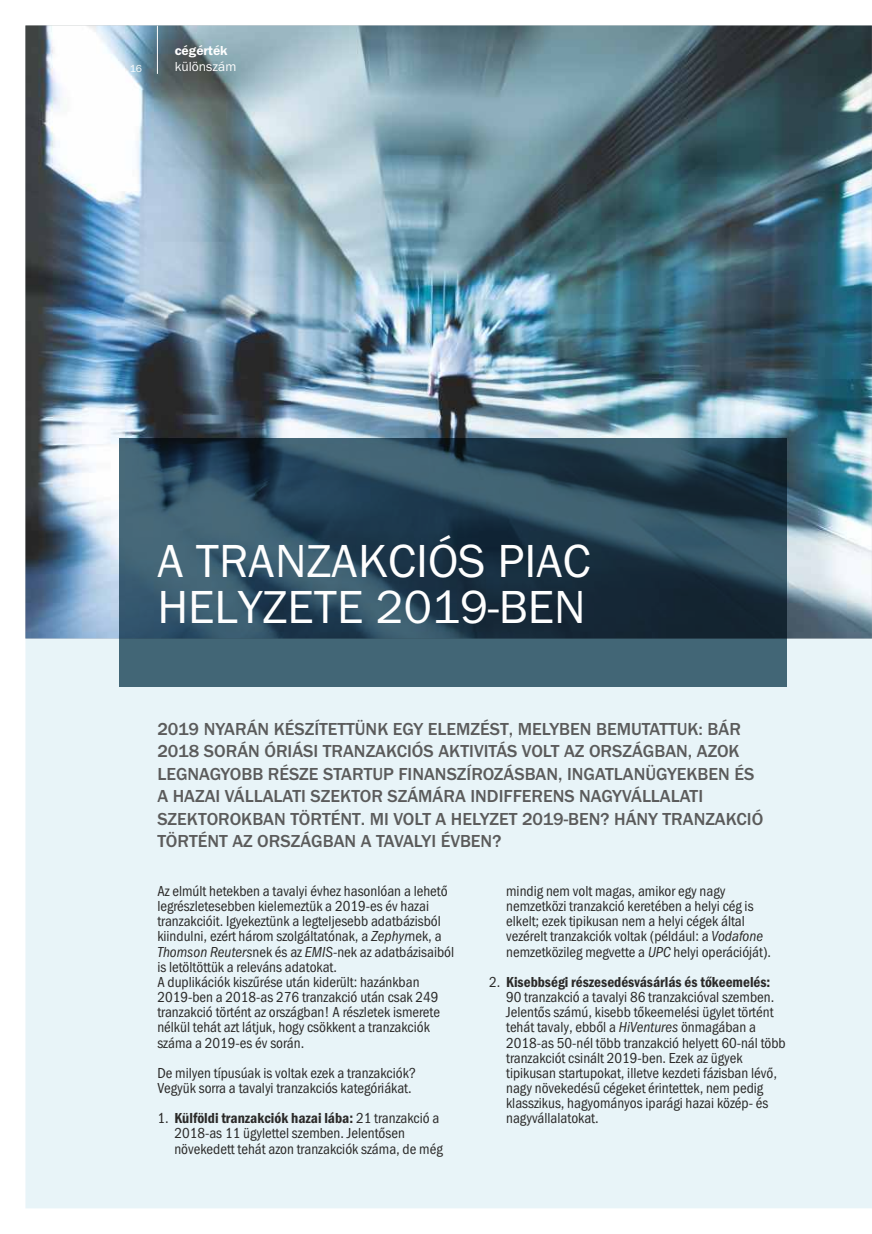
<style>
.page{position:relative;width:872px;height:1234px;background:#fff}
.page>*{position:absolute;margin:0;border:0;box-sizing:border-box;transform-origin:0 0}
.t1{font:48px/46.5px "Franklin Got Itc TEE Book";color:#fefefe}
.t2{font:500 18px/22.5px "Franklin Got Itc TEE";color:#5b5b5b}
.t3{font:15px/15.1px "Franklin Got Itc TEE Book Condensed";color:#2b2a29}
.t4{font:15px "Franklin Gothic Itc TEE Demi Condensed";color:#2b2a29}
.t5{font:13.5px "Franklin Got Itc TEE Book";color:#fefefe}
.t6{font:13.5px "Franklin Got Itc TEE Demi";color:#fefefe}
.t7{font:10.5px "Franklin Got Itc TEE Book";color:#fefefe}
.s1{font-style:italic}
.s2{font-family:"Franklin Got Itc TEE Book Condensed"}
</style>
<div class="page">
<div style="left:25px;top:25px;width:847px;height:1183px;background:#e8f4f8"></div>
<img style="left:25px;top:25px;width:847px;height:613px">
<svg style="left:120px;top:438px;width:667px;height:248px;background:#2d4a5b"></svg>
<hr style="left:157px;top:26px;width:1px;height:48px;background:#fefefe">
<p class="t7" style="left:130px;top:65px;width:14px">16</p>
<p class="t6" style="left:175px;top:46px;width:54px">cégérték</p>
<p class="t5" style="left:175px;top:62px;width:63px">különszám</p>
<h1 class="t1" style="left:157px;top:542px;width:435px">A TRANZAKCIÓS PIAC<br>HELYZETE 2019-BEN</h1>
<p class="t2" style="left:157px;top:718px;width:607px">2019 NYARÁN KÉSZÍTETTÜNK EGY ELEMZÉST, MELYBEN BEMUTATTUK: BÁR 2018 SORÁN ÓRIÁSI TRANZAKCIÓS AKTIVITÁS VOLT AZ ORSZÁGBAN, AZOK LEGNAGYOBB RÉSZE STARTUP FINANSZÍROZÁSBAN, INGATLANÜGYEKBEN ÉS A HAZAI VÁLLALATI SZEKTOR SZÁMÁRA INDIFFERENS NAGYVÁLLALATI SZEKTOROKBAN TÖRTÉNT. MI VOLT A HELYZET 2019-BEN? HÁNY TRANZAKCIÓ TÖRTÉNT AZ ORSZÁGBAN A TAVALYI ÉVBEN?</p>
<p class="t3" style="left:157px;top:884px;width:298px">Az elmúlt hetekben a tavalyi évhez hasonlóan a lehető legrészletesebben kielemeztük a 2019-es év hazai tranzakcióit. Igyekeztünk a legteljesebb adatbázisból kiindulni, ezért három szolgáltatónak, a <span class="s1">Zephyr</span>nek, a <span class="s1">Thomson Reuters</span>nek és az <span class="s1">EMIS</span>-nek az adatbázisaiból is letöltöttük a releváns adatokat.</p>
<p class="t3" style="left:506px;top:884px;width:266px">mindig nem volt magas, amikor egy nagy nemzetközi tranzakció keretében a helyi cég is elkelt; ezek tipikusan nem a helyi cégek által vezérelt tranzakciók voltak (például: a <span class="s1">Vodafone </span>nemzetközileg megvette a <span class="s1">UPC</span> helyi operációját).</p>
<p class="t4" style="left:489px;top:976px;width:283px"><span class="s2">2.</span> Kisebbségi részesedésvásárlás és tőkeemelés:</p>
<p class="t3" style="left:506px;top:990px;width:281px">90 tranzakció a tavalyi 86 tranzakcióval szemben.<br>Jelentős számú, kisebb tőkeemelési ügylet történt tehát tavaly, ebből a <span class="s1">HiVentures</span> önmagában a 2018-as 50-nél több tranzakció helyett 60-nál több tranzakciót csinált 2019-ben. Ezek az ügyek tipikusan startupokat, illetve kezdeti fázisban lévő, nagy növekedésű cégeket érintettek, nem pedig klasszikus, hagyományos iparági hazai közép- és nagyvállalatokat.</p>
<p class="t3" style="left:157px;top:975px;width:284px">A duplikációk kiszűrése után kiderült: hazánkban 2019-ben a 2018-as 276 tranzakció után csak 249 tranzakció történt az országban! A részletek ismerete nélkül tehát azt látjuk, hogy csökkent a tranzakciók száma a 2019-es év során.</p>
<p class="t3" style="left:157px;top:1066px;width:260px">De milyen típusúak is voltak ezek a tranzakciók?<br>Vegyük sorra a tavalyi tranzakciós kategóriákat.</p>
<p class="t4" style="left:157px;top:1112px;width:283px"><span class="s2">1.</span> Külföldi tranzakciók hazai lába: <span class="s2">21 tranzakció a</span></p>
<p class="t3" style="left:174px;top:1127px;width:270px">2018-as 11 ügylettel szemben. Jelentősen növekedett tehát azon tranzakciók száma, de még</p>
</div>
